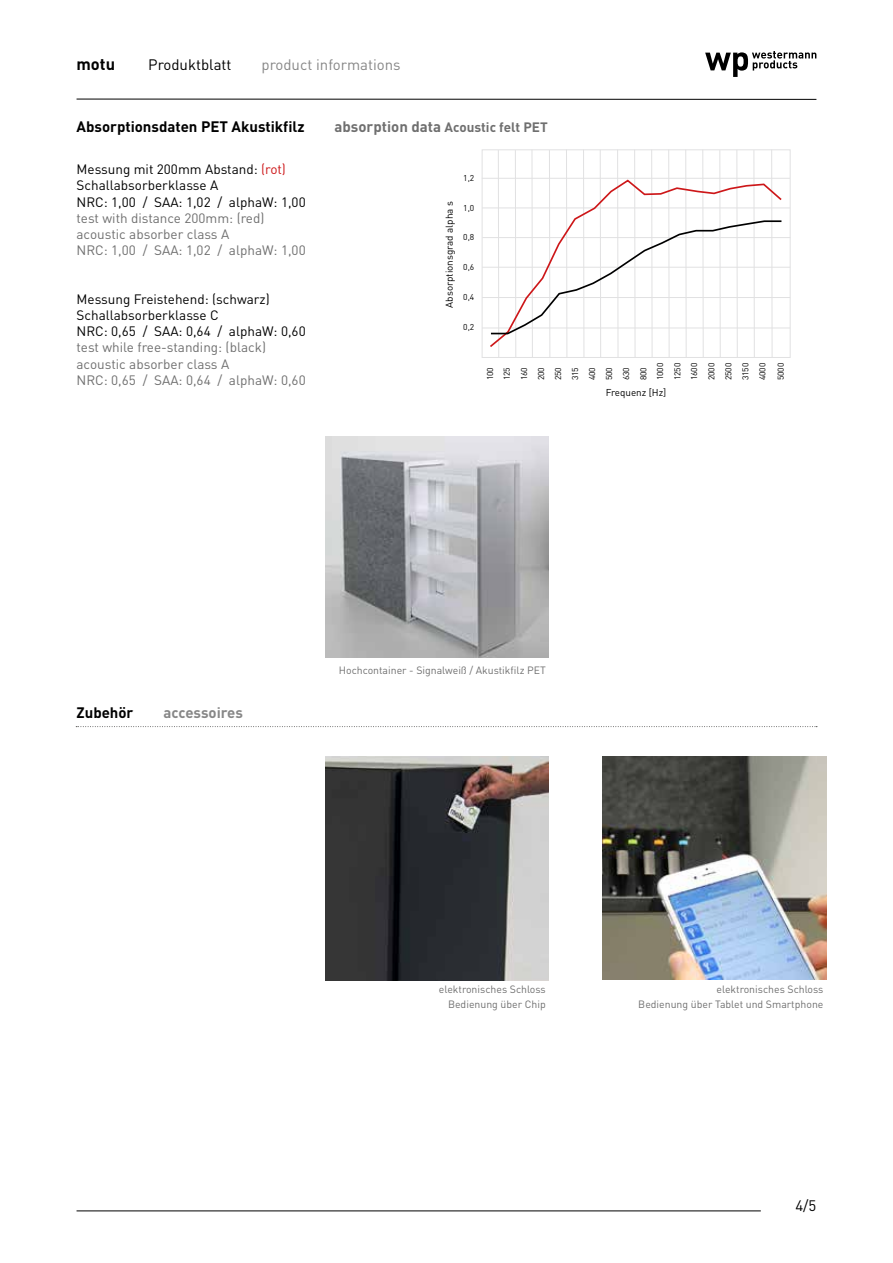
<style>
.page{position:relative;width:893px;height:1263px;background:#fff}
.page>*{position:absolute;margin:0;border:0;box-sizing:border-box;transform-origin:0 0}
.t1{font:700 16.5px "DIN";color:#000}
.t2{font:700 15px "DIN";color:#000}
.t3{font:15px "DIN";color:#878787}
.t4{font:15px "DIN";color:#000}
.t5{font:700 15px "DIN";color:#878787}
.t6{font:13.5px/16.2px "DIN";color:#6f6f6f}
.t7{font:13.5px/16.2px "DIN";color:#000}
.t8{font:700 13.5px "DIN";color:#6f6f6f}
.t9{font:10.5px/15.5px "DIN";color:#6f6f6f;text-align:right}
.t10{font:9.9px "DIN";color:#000}
.t11{font:8.4px/18.1px "DIN";color:#000}
.s1{font-size:15px}
.s2{color:#cd1719}
</style>
<div class="page">
<svg style="left:705px;top:51px;width:111px;height:26px"></svg>
<hr style="left:77px;top:99px;width:739px;height:1px;background:#000">
<hr style="left:77px;top:1210px;width:684px;height:1px;background:#000">
<hr style="left:651px;top:150px;width:1px;height:207px;background:#e1e1e2">
<hr style="left:702px;top:150px;width:1px;height:207px;background:#e1e1e2">
<hr style="left:685px;top:150px;width:1px;height:207px;background:#e1e1e2">
<hr style="left:668px;top:150px;width:1px;height:207px;background:#e1e1e2">
<hr style="left:617px;top:150px;width:1px;height:207px;background:#e1e1e2">
<hr style="left:600px;top:150px;width:1px;height:207px;background:#e1e1e2">
<hr style="left:583px;top:150px;width:1px;height:207px;background:#e1e1e2">
<hr style="left:566px;top:150px;width:1px;height:207px;background:#e1e1e2">
<hr style="left:549px;top:150px;width:1px;height:207px;background:#e1e1e2">
<hr style="left:532px;top:150px;width:1px;height:207px;background:#e1e1e2">
<hr style="left:515px;top:150px;width:1px;height:207px;background:#e1e1e2">
<hr style="left:498px;top:150px;width:1px;height:207px;background:#e1e1e2">
<hr style="left:719px;top:150px;width:1px;height:208px;background:#e1e1e2">
<hr style="left:737px;top:150px;width:1px;height:207px;background:#e1e1e2">
<hr style="left:754px;top:150px;width:1px;height:208px;background:#e1e1e2">
<hr style="left:634px;top:150px;width:1px;height:207px;background:#e1e1e2">
<hr style="left:771px;top:150px;width:1px;height:207px;background:#e1e1e2">
<div style="left:482px;top:150px;width:308px;height:208px;border:1px solid #e1e1e2"></div>
<hr style="left:482px;top:328px;width:308px;height:1px;background:#e1e1e2">
<hr style="left:482px;top:297px;width:308px;height:1px;background:#e1e1e2">
<hr style="left:482px;top:267px;width:308px;height:1px;background:#e1e1e2">
<hr style="left:482px;top:237px;width:308px;height:1px;background:#e1e1e2">
<hr style="left:482px;top:208px;width:308px;height:1px;background:#e1e1e2">
<hr style="left:482px;top:178px;width:308px;height:1px;background:#e1e1e2">
<svg style="left:488px;top:179px;width:295px;height:170px"></svg>
<svg style="left:489px;top:219px;width:294px;height:116px"></svg>
<img style="left:325px;top:757px;width:224px;height:223px">
<img style="left:603px;top:757px;width:223px;height:223px">
<img style="left:325px;top:436px;width:224px;height:221px">
<svg style="left:76px;top:726px;width:741px;height:1px"></svg>
<p class="t1" style="left:77px;top:54px;width:40px">motu</p>
<p class="t4" style="left:148px;top:56px;width:85px">Produktblatt</p>
<p class="t3" style="left:262px;top:56px;width:141px">product informations</p>
<p class="t2" style="left:77px;top:117px;width:230px">Absorptionsdaten PET Akustikfilz</p>
<p class="t8" style="left:335px;top:118px;width:215px"><span class="s1">absorption data</span> Acoustic felt PET</p>
<p class="t7" style="left:77px;top:161px;width:231px">Messung mit 200mm Abstand: <span class="s2">(rot)<br></span>Schallabsorberklasse A<br>NRC: 1,00 / SAA: 1,02 / alphaW: 1,00</p>
<p class="t6" style="left:77px;top:210px;width:231px">test with distance 200mm: (red) acoustic absorber class A<br>NRC: 1,00 / SAA: 1,02 / alphaW: 1,00</p>
<p class="t7" style="left:77px;top:291px;width:231px">Messung Freistehend: (schwarz)<br>Schallabsorberklasse C<br>NRC: 0,65 / SAA: 0,64 / alphaW: 0,60</p>
<p class="t6" style="left:77px;top:339px;width:231px">test while free-standing: (black) acoustic absorber class A<br>NRC: 0,65 / SAA: 0,64 / alphaW: 0,60</p>
<p class="t10" style="left:443px;top:308px;width:108px;rotate:-90deg">Absorptionsgrad alpha s</p>
<p class="t11" style="left:463px;top:169px;width:13px">1,2</p>
<p class="t11" style="left:463px;top:198px;width:13px">1,0</p>
<p class="t11" style="left:463px;top:228px;width:13px">0,8</p>
<p class="t11" style="left:463px;top:258px;width:13px">0,6</p>
<p class="t11" style="left:463px;top:288px;width:13px">0,4</p>
<p class="t11" style="left:463px;top:318px;width:13px">0,2</p>
<p class="t11" style="left:481px;top:380px;width:15px;rotate:-90deg">100</p>
<p class="t11" style="left:515px;top:380px;width:15px;rotate:-90deg">160</p>
<p class="t11" style="left:549px;top:380px;width:15px;rotate:-90deg">250</p>
<p class="t11" style="left:583px;top:380px;width:15px;rotate:-90deg">400</p>
<p class="t11" style="left:617px;top:380px;width:15px;rotate:-90deg">630</p>
<p class="t11" style="left:651px;top:380px;width:19px;rotate:-90deg">1000</p>
<p class="t11" style="left:685px;top:380px;width:19px;rotate:-90deg">1600</p>
<p class="t11" style="left:719px;top:380px;width:19px;rotate:-90deg">2500</p>
<p class="t11" style="left:753px;top:380px;width:19px;rotate:-90deg">4000<br>5000</p>
<p class="t11" style="left:497px;top:380px;width:15px;rotate:-90deg">125</p>
<p class="t11" style="left:532px;top:380px;width:15px;rotate:-90deg">200</p>
<p class="t11" style="left:566px;top:380px;width:15px;rotate:-90deg">315</p>
<p class="t11" style="left:600px;top:380px;width:15px;rotate:-90deg">500</p>
<p class="t11" style="left:634px;top:380px;width:15px;rotate:-90deg">800</p>
<p class="t11" style="left:668px;top:380px;width:19px;rotate:-90deg">1250</p>
<p class="t11" style="left:702px;top:380px;width:19px;rotate:-90deg">2000</p>
<p class="t11" style="left:736px;top:380px;width:19px;rotate:-90deg">3150</p>
<p class="t10" style="left:606px;top:387px;width:62px">Frequenz [Hz]</p>
<p class="t2" style="left:77px;top:703px;width:58px">Zubehör</p>
<p class="t5" style="left:163px;top:703px;width:81px">accessoires</p>
<p class="t9" style="left:339px;top:662px;width:208px">Hochcontainer - Signalweiß / Akustikfilz PET</p>
<p class="t9" style="left:439px;top:981px;width:108px">elektronisches Schloss<br>Bedienung über Chip</p>
<p class="t9" style="left:638px;top:981px;width:187px">elektronisches Schloss<br>Bedienung über Tablet und Smartphone</p>
<p class="t4" style="left:795px;top:1196px;width:22px">4/5</p>
</div>
